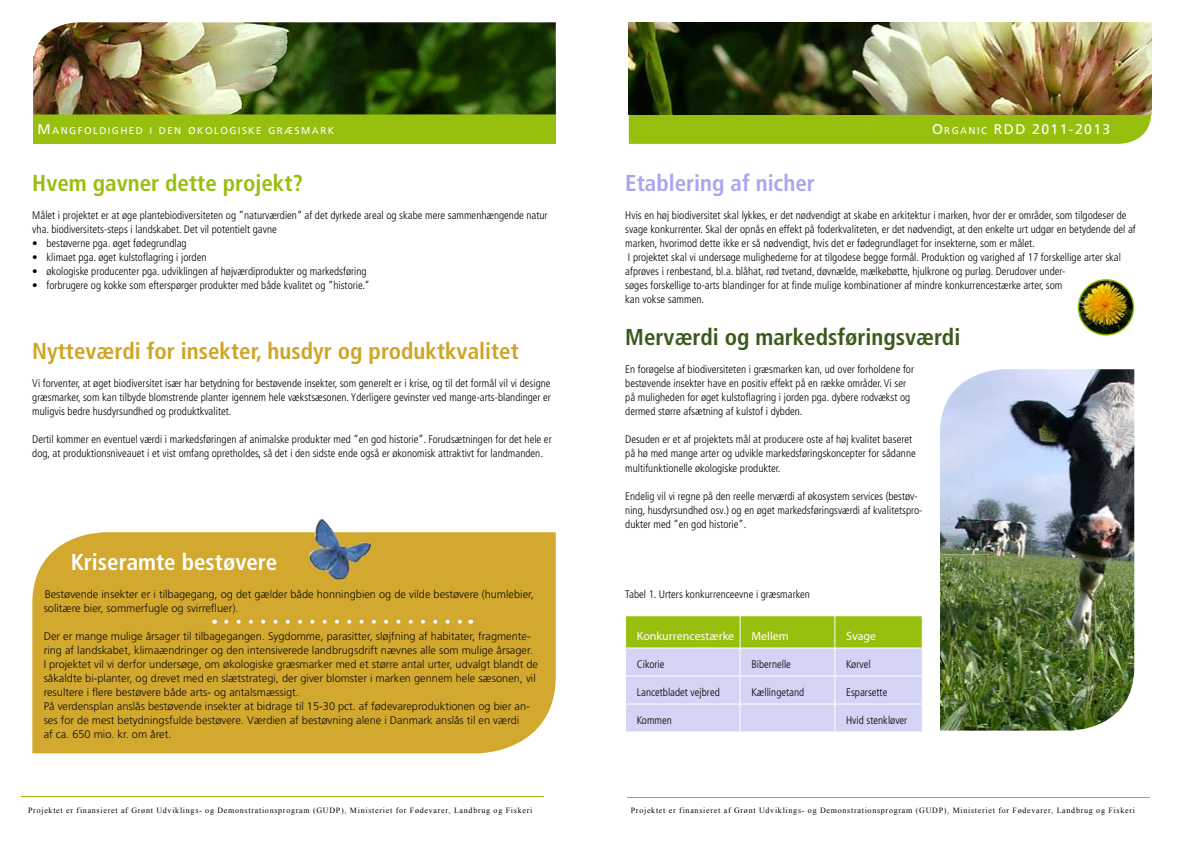
<style>
.page{position:relative;width:1191px;height:842px;background:#fff}
.page>*{position:absolute;margin:0;border:0;box-sizing:border-box;transform-origin:0 0}
.t1{font:700 condensed 23px "Frutiger LT Std";color:#d0a424}
.t2{font:700 condensed 23px "Frutiger LT Std";color:#3a5a1b}
.t3{font:700 condensed 23px "Frutiger LT Std";color:#97bf0d}
.t4{font:700 condensed 23px "Frutiger LT Std";color:#fff}
.t5{font:700 condensed 23px "Frutiger LT Std";color:#a8a7ed}
.t6{font:14px "Frutiger LT Std";letter-spacing:.1em;color:#fff}
.t7{font:12px "Myriad Pro";color:#fff}
.t8{font:300 condensed 11px/14px "Frutiger LT Std";color:#000}
.t9{font:300 11px/14px "Frutiger";color:#000}
.t10{font:9.8px "Frutiger LT Std";letter-spacing:.145em;color:#fff}
.t11{font:8px "Times New Roman";letter-spacing:.09em;color:#000}
.s1{font-size:14px}
.s2{font-size:9.8px}
</style>
<div class="page">
<svg style="left:625px;top:616px;width:298px;height:116px;background:#c4cfb8"></svg>
<div style="left:32px;top:532px;width:524px;height:221px;background:#d2a82f"></div>
<div style="left:33px;top:114px;width:523px;height:30px;background:#97bf0d"></div>
<div style="left:629px;top:115px;width:522px;height:29px;background:#97bf0d"></div>
<img style="left:629px;top:23px;width:522px;height:92px">
<img style="left:33px;top:22px;width:523px;height:92px">
<svg style="left:226px;top:620px;width:238px;height:4px"></svg>
<img style="left:1078px;top:280px;width:55px;height:55px;border-radius:28px">
<div style="left:1077px;top:279px;width:57px;height:57px;border:1px solid #97bf0d;border-radius:50%"></div>
<img style="left:940px;top:369px;width:194px;height:362px">
<hr style="left:627px;top:797px;width:522px;height:1px;background:#97bf0d">
<hr style="left:21px;top:796px;width:522px;height:1px;background:#97bf0d">
<img style="left:309px;top:519px;width:62px;height:61px">
<p class="t10" style="left:38px;top:125px;width:298px"><span class="s1">M</span>ANGFOLDIGHED I DEN ØKOLOGISKE GRÆSMARK</p>
<p class="t6" style="left:932px;top:121px;width:180px">O<span class="s2">RGANIC</span> RDD 2011-2013</p>
<h1 class="t3" style="left:32px;top:170px;width:272px">Hvem gavner dette projekt?</h1>
<p class="t8" style="left:32px;top:209px;width:517px">Målet i projektet er at øge plantebiodiversiteten og ”naturværdien” af det dyrkede areal og skabe mere sammenhængende natur vha. biodiversitets-steps i landskabet. Det vil potentielt gavne</p>
<p class="t8" style="left:32px;top:237px;width:156px">• bestøverne pga. øget fødegrundlag</p>
<p class="t8" style="left:32px;top:251px;width:176px">• klimaet pga. øget kulstoflagring i jorden</p>
<p class="t8" style="left:32px;top:265px;width:336px">• økologiske producenter pga. udviklingen af højværdiprodukter og markedsføring</p>
<p class="t8" style="left:32px;top:279px;width:339px">• forbrugere og kokke som efterspørger produkter med både kvalitet og ”historie.”</p>
<h1 class="t1" style="left:32px;top:338px;width:488px">Nytteværdi for insekter, husdyr og produktkvalitet</h1>
<p class="t8" style="left:32px;top:377px;width:520px;text-align:justify">Vi forventer, at øget biodiversitet især har betydning for bestøvende insekter, som generelt er i krise, og til det formål vil vi designe græsmarker, som kan tilbyde blomstrende planter igennem hele vækstsæsonen. Yderligere gevinster ved mange-arts-blandinger er muligvis bedre husdyrsundhed og produktkvalitet.</p>
<p class="t8" style="left:32px;top:433px;width:521px">Dertil kommer en eventuel værdi i markedsføringen af animalske produkter med ”en god historie”. Forudsætningen for det hele er dog, at produktionsniveauet i et vist omfang opretholdes, så det i den sidste ende også er økonomisk attraktivt for landmanden.</p>
<h1 class="t4" style="left:71px;top:548px;width:208px">Kriseramte bestøvere</h1>
<p class="t9" style="left:44px;top:587px;width:492px">Bestøvende insekter er i tilbagegang, og det gælder både honningbien og de vilde bestøvere (humlebier, solitære bier, sommerfugle og svirrefluer).</p>
<p class="t9" style="left:44px;top:629px;width:496px">Der er mange mulige årsager til tilbagegangen. Sygdomme, parasitter, sløjfning af habitater, fragmente&shy;ring af landskabet, klimaændringer og den intensiverede landbrugsdrift nævnes alle som mulige årsager.<br>I projektet vil vi derfor undersøge, om økologiske græsmarker med et større antal urter, udvalgt blandt de såkaldte bi-planter, og drevet med en slætstrategi, der giver blomster i marken gennem hele sæsonen, vil resultere i flere bestøvere både arts- og antalsmæssigt.<br>På verdensplan anslås bestøvende insekter at bidrage til 15-30 pct. af fødevareproduktionen og bier an&shy;ses for de mest betydningsfulde bestøvere. Værdien af bestøvning alene i Danmark anslås til en værdi<br>af ca. 650 mio. kr. om året.</p>
<h1 class="t5" style="left:625px;top:170px;width:191px">Etablering af nicher</h1>
<p class="t8" style="left:625px;top:209px;width:512px">Hvis en høj biodiversitet skal lykkes, er det nødvendigt at skabe en arkitektur i marken, hvor der er områder, som tilgodeser de svage konkurrenter. Skal der opnås en effekt på foderkvaliteten, er det nødvendigt, at den enkelte urt udgør en betydende del af marken, hvorimod dette ikke er så nødvendigt, hvis det er fødegrundlaget for insekterne, som er målet.<br>I projektet skal vi undersøge mulighederne for at tilgodese begge formål. Produktion og varighed af 17 forskellige arter skal afprøves i renbestand, bl.a. blåhat, rød tvetand, døvnælde, mælkebøtte, hjulkrone og purløg. Derudover under-<br>søges forskellige to-arts blandinger for at finde mulige kombinationer af mindre konkurrencestærke arter, som<br>kan vokse sammen.</p>
<h1 class="t2" style="left:625px;top:324px;width:336px">Merværdi og markedsføringsværdi</h1>
<p class="t8" style="left:625px;top:363px;width:290px">En forøgelse af biodiversiteten i græsmarken kan, ud over forholdene for bestøvende insekter have en positiv effekt på en række områder. Vi ser på muligheden for øget kulstoflagring i jorden pga. dybere rodvækst og dermed større afsætning af kulstof i dybden.</p>
<p class="t8" style="left:625px;top:433px;width:292px">Desuden er et af projektets mål at producere oste af høj kvalitet baseret på hø med mange arter og udvikle markedsføringskoncepter for sådanne multifunktionelle økologiske produkter.</p>
<p class="t8" style="left:625px;top:489px;width:299px">Endelig vil vi regne på den reelle merværdi af økosystem services (bestøv&shy;ning, husdyrsundhed osv.) og en øget markedsføringsværdi af kvalitetspro&shy;dukter med ”en god historie”.</p>
<p class="t8" style="left:625px;top:587px;width:186px">Tabel 1. Urters konkurrenceevne i græsmarken</p>
<p class="t7" style="left:637px;top:628px;width:99px">Konkurrencestærke</p>
<p class="t7" style="left:751px;top:628px;width:39px">Mellem</p>
<p class="t7" style="left:846px;top:628px;width:32px">Svage</p>
<p class="t8" style="left:637px;top:657px;width:29px">Cikorie</p>
<p class="t8" style="left:751px;top:657px;width:41px">Bibernelle</p>
<p class="t8" style="left:846px;top:657px;width:26px">Kørvel</p>
<p class="t8" style="left:637px;top:685px;width:84px">Lancetbladet vejbred</p>
<p class="t8" style="left:751px;top:685px;width:54px">Kællingetand</p>
<p class="t8" style="left:846px;top:685px;width:43px">Esparsette</p>
<p class="t8" style="left:637px;top:713px;width:37px">Kommen</p>
<p class="t8" style="left:846px;top:713px;width:63px">Hvid stenkløver</p>
<p class="t11" style="left:28px;top:804px;width:506px">Projektet er finansieret af Grønt Udviklings- og Demonstrationsprogram (GUDP), Ministeriet for Fødevarer, Landbrug og Fiskeri</p>
<p class="t11" style="left:631px;top:804px;width:506px">Projektet er finansieret af Grønt Udviklings- og Demonstrationsprogram (GUDP), Ministeriet for Fødevarer, Landbrug og Fiskeri</p>
</div>
